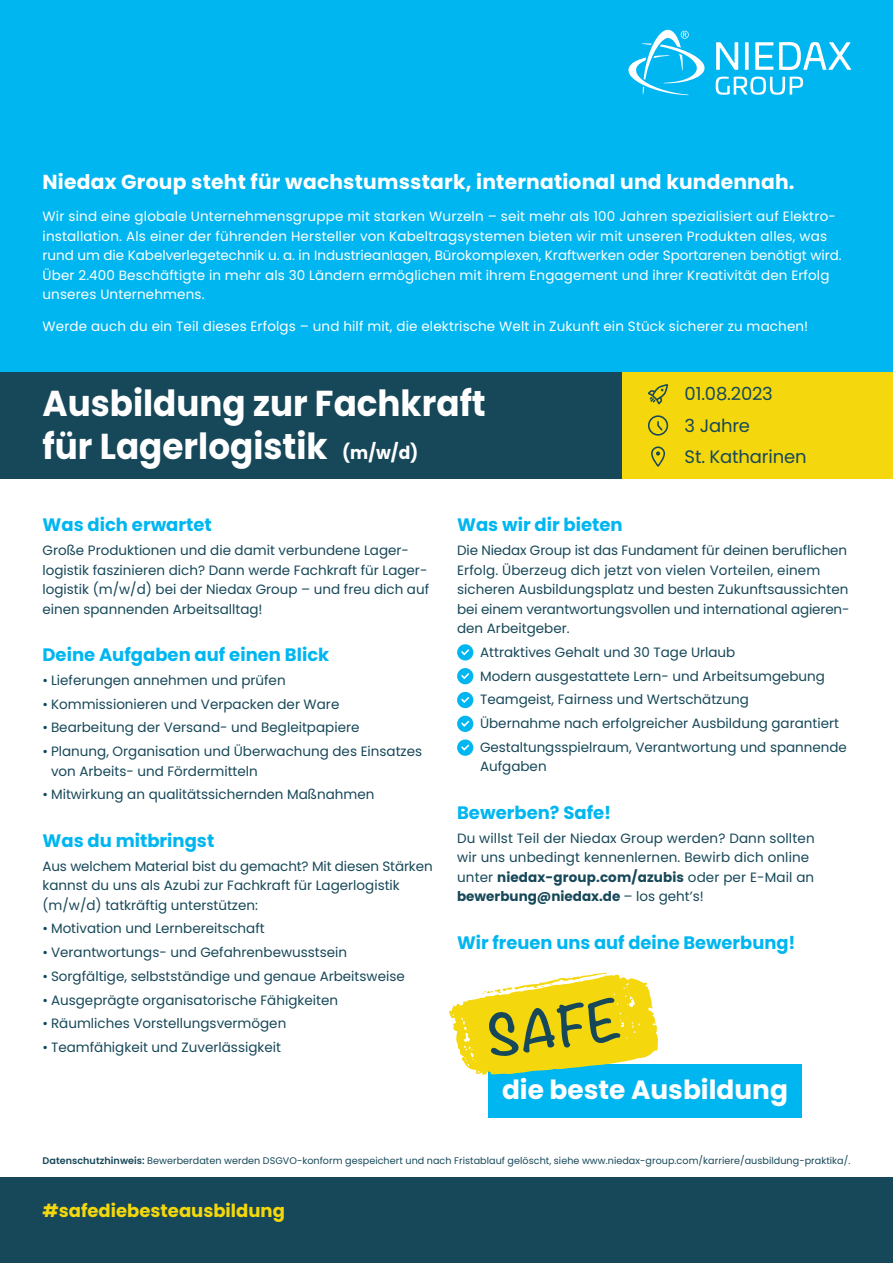
<style>
.page{position:relative;width:893px;height:1263px;background:#fff}
.page>*{position:absolute;margin:0;border:0;box-sizing:border-box;transform-origin:0 0}
.t1{font:700 36px/43.2px "Poppins";color:#fff;scale:.95 1}
.t2{font:700 26.4px "Poppins";color:#fff}
.t3{font:700 20.25px "Poppins";letter-spacing:.01em;color:#fff}
.t4{font:700 18px "Poppins";color:#00b6f0}
.t5{font:18px/31.5px "Poppins";letter-spacing:-.01em;color:#174859}
.t6{font:700 18px "Poppins";color:#f4d80d}
.t7{font:13.5px/19.5px "Poppins";color:#174859}
.t8{font:13.5px/19.5px "Poppins";letter-spacing:.01em;color:#fff}
.t9{font:9.6px "Poppins";letter-spacing:.005em;color:#174859}
.s1{font-size:18px}
.s2{font-weight:700}
.s3{font-weight:600}
</style>
<div class="page">
<div style="left:0;top:0;width:893px;height:372px;background:#00b6f0"></div>
<div style="left:0;top:1178px;width:893px;height:85px;background:#174859"></div>
<div style="left:0;top:372px;width:623px;height:106px;background:#174859"></div>
<div style="left:623px;top:372px;width:270px;height:106px;background:#f4d80d"></div>
<svg style="left:716px;top:77px;width:87px;height:18px"></svg>
<svg style="left:716px;top:42px;width:22px;height:28px"></svg>
<svg style="left:745px;top:42px;width:4px;height:28px"></svg>
<svg style="left:755px;top:42px;width:18px;height:28px"></svg>
<svg style="left:779px;top:42px;width:72px;height:28px"></svg>
<svg style="left:628px;top:30px;width:77px;height:65px"></svg>
<div style="left:488px;top:1064px;width:314px;height:53px;background:#00b6f0"></div>
<svg style="left:449px;top:972px;width:209px;height:103px"></svg>
<div style="left:457px;top:644px;width:16px;height:16px;background:#00b6f0;border-radius:50%"></div>
<svg style="left:461px;top:649px;width:9px;height:7px"></svg>
<div style="left:457px;top:668px;width:16px;height:16px;background:#00b6f0;border-radius:50%"></div>
<svg style="left:461px;top:673px;width:9px;height:7px"></svg>
<svg style="left:457px;top:692px;width:16px;height:16px"></svg>
<svg style="left:460px;top:695px;width:11px;height:9px"></svg>
<div style="left:457px;top:716px;width:16px;height:16px;background:#00b6f0;border-radius:50%"></div>
<svg style="left:461px;top:720px;width:9px;height:7px"></svg>
<svg style="left:457px;top:739px;width:16px;height:17px"></svg>
<svg style="left:460px;top:743px;width:11px;height:9px"></svg>
<svg style="left:651px;top:446px;width:14px;height:21px"></svg>
<svg style="left:648px;top:415px;width:20px;height:21px"></svg>
<svg style="left:648px;top:384px;width:20px;height:20px"></svg>
<h3 class="t3" style="left:43px;top:170px;width:754px">Niedax Group steht für wachstumsstark, international und kundennah.</h3>
<p class="t8" style="left:43px;top:207px;width:801px">Wir sind eine globale Unternehmensgruppe mit starken Wurzeln – seit mehr als 100 Jahren spezialisiert auf Elektro&shy;installation. Als einer der führenden Hersteller von Kabeltragsystemen bieten wir mit unseren Produkten alles, was rund um die Kabelverlegetechnik u. a. in Industrieanlagen, Bürokomplexen, Kraftwerken oder Sportarenen benötigt wird.<br>Über 2.400 Beschäftigte in mehr als 30 Ländern ermöglichen mit ihrem Engagement und ihrer Kreativität den Erfolg unseres Unternehmens.</p>
<p class="t8" style="left:43px;top:317px;width:767px">Werde auch du ein Teil dieses Erfolgs – und hilf mit, die elektrische Welt in Zukunft ein Stück sicherer zu machen!</p>
<h1 class="t1" style="left:43px;top:382px;width:468px">Ausbildung zur Fachkraft für Lagerlogistik <span class="s1">(m/w/d)</span></h1>
<h3 class="t5" style="left:685px;top:378px;width:123px">01.08.2023<br>3 Jahre<br>St. Katharinen</h3>
<h3 class="t4" style="left:43px;top:515px;width:171px">Was dich erwartet</h3>
<p class="t7" style="left:43px;top:541px;width:388px">Große Produktionen und die damit verbundene Lager&shy;logistik faszinieren dich? Dann werde Fachkraft für Lager&shy;logistik (m/w/d) bei der Niedax Group – und freu dich auf einen spannenden Arbeitsalltag!</p>
<h3 class="t4" style="left:43px;top:644px;width:288px">Deine Aufgaben auf einen Blick</h3>
<p class="t7" style="left:43px;top:670px;width:245px">• Lieferungen annehmen und prüfen</p>
<p class="t7" style="left:43px;top:694px;width:298px">• Kommissionieren und Verpacken der Ware</p>
<p class="t7" style="left:43px;top:718px;width:318px">• Bearbeitung der Versand- und Begleitpapiere</p>
<p class="t7" style="left:51px;top:742px;width:373px;text-indent:-9px">• Planung, Organisation und Überwachung des Einsatzes von Arbeits- und Fördermitteln</p>
<p class="t7" style="left:43px;top:785px;width:333px">• Mitwirkung an qualitätssichernden Maßnahmen</p>
<h3 class="t4" style="left:43px;top:830px;width:173px">Was du mitbringst</h3>
<p class="t7" style="left:43px;top:856px;width:392px">Aus welchem Material bist du gemacht? Mit diesen Stärken kannst du uns als Azubi zur Fachkraft für Lagerlogistik (m/w/d) tatkräftig unterstützen:</p>
<p class="t7" style="left:43px;top:919px;width:224px">• Motivation und Lernbereitschaft</p>
<p class="t7" style="left:43px;top:943px;width:306px">• Verantwortungs- und Gefahrenbewusstsein</p>
<p class="t7" style="left:43px;top:966px;width:364px">• Sorgfältige, selbstständige und genaue Arbeitsweise</p>
<p class="t7" style="left:43px;top:990px;width:297px">• Ausgeprägte organisatorische Fähigkeiten</p>
<p class="t7" style="left:43px;top:1014px;width:245px">• Räumliches Vorstellungsvermögen</p>
<p class="t7" style="left:43px;top:1038px;width:240px">• Teamfähigkeit und Zuverlässigkeit</p>
<h3 class="t4" style="left:457px;top:515px;width:167px">Was wir dir bieten</h3>
<p class="t7" style="left:457px;top:541px;width:394px">Die Niedax Group ist das Fundament für deinen beruflichen Erfolg. Überzeug dich jetzt von vielen Vorteilen, einem sicheren Ausbildungsplatz und besten Zukunftsaussichten bei einem verantwortungsvollen und international agieren&shy;den Arbeitgeber.</p>
<p class="t7" style="left:457px;top:642px;width:280px">• Attraktives Gehalt und 30 Tage Urlaub</p>
<p class="t7" style="left:457px;top:666px;width:369px">• Modern ausgestattete Lern- und Arbeitsumgebung</p>
<p class="t7" style="left:457px;top:690px;width:293px">• Teamgeist, Fairness und Wertschätzung</p>
<p class="t7" style="left:457px;top:714px;width:383px">• Übernahme nach erfolgreicher Ausbildung garantiert</p>
<p class="t7" style="left:480px;top:737px;width:368px;text-indent:-23px">• Gestaltungsspielraum, Verantwortung und spannende<br>Aufgaben</p>
<h3 class="t4" style="left:457px;top:802px;width:156px">Bewerben? Safe!</h3>
<p class="t7" style="left:457px;top:828px;width:359px">Du willst Teil der Niedax Group werden? Dann sollten wir uns unbedingt kennenlernen. Bewirb dich online unter <span class="s2">niedax-group.com/azubis</span> oder per E-Mail an <span class="s2">bewerbung@niedax.de</span> – los geht’s!</p>
<h3 class="t4" style="left:457px;top:932px;width:340px">Wir freuen uns auf deine Bewerbung!</h3>
<h2 class="t2" style="left:502px;top:1075px;width:287px">die beste Ausbildung</h2>
<p class="t9" style="left:43px;top:1155px;width:809px"><span class="s3">Datenschutzhinweis:</span> Bewerberdaten werden DSGVO-konform gespeichert und nach Fristablauf gelöscht, siehe www.niedax-group.com/karriere/ausbildung-praktika/.</p>
<h3 class="t6" style="left:43px;top:1200px;width:244px">#safediebesteausbildung</h3>
</div>
